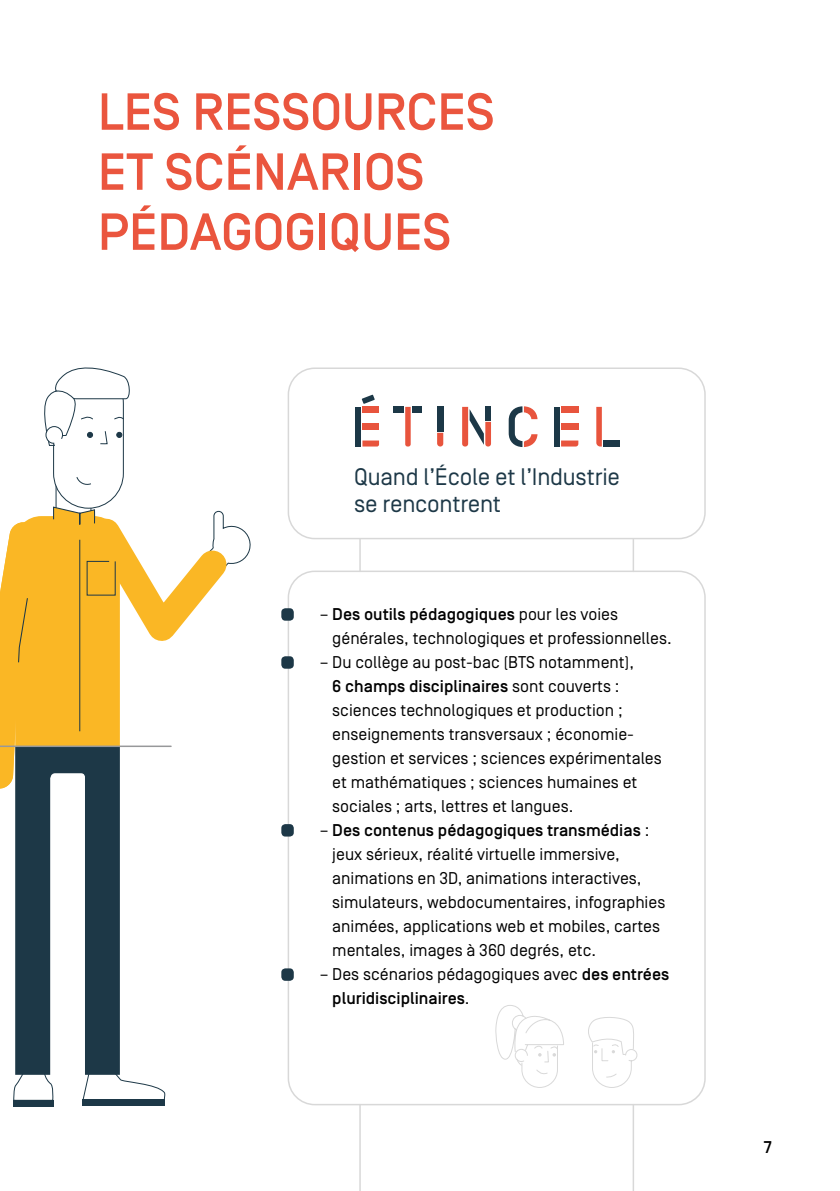
<style>
.page{position:relative;width:840px;height:1191px;background:#fff}
.page>*{position:absolute;margin:0;border:0;box-sizing:border-box;transform-origin:0 0}
.t1{font:500 52px/60px "Simplon BP";color:#ea553e}
.t2{font:23.8px/27.4px "Simplon BP Regular";letter-spacing:-.01em;color:#1d3847}
.t3{font:17px/24px "Simplon BP Regular";color:#000}
.t4{font:500 17px "Simplon BP";color:#000}
.s1{font-family:"Simplon BP Regular";font-weight:400}
.s2{font-family:"Simplon BP";font-weight:500}
</style>
<div class="page">
<svg style="left:0;top:367px;width:251px;height:740px"></svg>
<div style="left:287px;top:570px;width:418px;height:535px;border:2px solid #d8d8d8;border-radius:26px"></div>
<div style="left:287px;top:367px;width:418px;height:172px;border:2px solid #d8d8d8;border-radius:26px"></div>
<hr style="left:359px;top:1104px;width:1px;height:87px;background:#d8d8d8">
<hr style="left:359px;top:539px;width:1px;height:32px;background:#d8d8d8">
<hr style="left:632px;top:1104px;width:1px;height:87px;background:#d8d8d8">
<hr style="left:632px;top:539px;width:1px;height:32px;background:#d8d8d8">
<div style="left:281px;top:608px;width:12px;height:12px;background:#1d3847;border-radius:4px"></div>
<div style="left:281px;top:656px;width:12px;height:12px;background:#1d3847;border-radius:4px"></div>
<div style="left:281px;top:824px;width:12px;height:12px;background:#1d3847;border-radius:4px"></div>
<div style="left:281px;top:968px;width:12px;height:12px;background:#1d3847;border-radius:4px"></div>
<svg style="left:495px;top:1005px;width:69px;height:83px"></svg>
<svg style="left:588px;top:1017px;width:49px;height:71px"></svg>
<div style="left:355px;top:407px;width:6px;height:39px;background:#1c3847"></div>
<div style="left:362px;top:407px;width:17px;height:6px;background:#e8543d"></div>
<svg style="left:362px;top:440px;width:17px;height:6px"></svg>
<div style="left:362px;top:423px;width:17px;height:6px;background:#e8543d"></div>
<div style="left:412px;top:407px;width:10px;height:6px;background:#1c3847"></div>
<svg style="left:405px;top:407px;width:5px;height:39px"></svg>
<div style="left:393px;top:407px;width:10px;height:6px;background:#1c3847"></div>
<svg style="left:437px;top:433px;width:6px;height:13px"></svg>
<div style="left:437px;top:406px;width:6px;height:25px;background:#1c3847"></div>
<svg style="left:462px;top:407px;width:28px;height:39px"></svg>
<svg style="left:508px;top:406px;width:29px;height:41px"></svg>
<div style="left:554px;top:407px;width:5px;height:39px;background:#1c3847"></div>
<div style="left:560px;top:407px;width:18px;height:6px;background:#e8543d"></div>
<svg style="left:561px;top:440px;width:17px;height:6px"></svg>
<div style="left:560px;top:423px;width:18px;height:6px;background:#e8543d"></div>
<div style="left:603px;top:440px;width:16px;height:6px;background:#1c3847"></div>
<svg style="left:596px;top:407px;width:5px;height:39px"></svg>
<div style="left:485px;top:406px;width:5px;height:15px;background:#1c3847"></div>
<svg style="left:361px;top:395px;width:13px;height:9px"></svg>
<hr style="left:0;top:745px;width:171px;height:2px;background:#97989a">
<h1 class="t1" style="left:98px;top:83px;width:398px">LES RESSOURCES<br>ET SCÉNARIOS<br>PÉDAGOGIQUES</h1>
<h2 class="t2" style="left:354px;top:462px;width:267px">Quand l’École et l’Industrie se rencontrent</h2>
<p class="t4" style="left:319px;top:604px;width:300px"><span class="s1">–</span> Des outils pédagogiques <span class="s1">pour les voies</span></p>
<p class="t3" style="left:332px;top:626px;width:341px">générales, technologiques et professionnelles.</p>
<p class="t3" style="left:319px;top:650px;width:315px">– Du collège au post-bac (BTS notamment),</p>
<p class="t4" style="left:332px;top:676px;width:289px">6 champs disciplinaires <span class="s1">sont couverts :</span></p>
<p class="t3" style="left:332px;top:698px;width:331px">sciences technologiques et production ; enseignements transversaux ; économie&shy;gestion et services ; sciences expérimentales et mathématiques ; sciences humaines et sociales ; arts, lettres et langues.</p>
<p class="t4" style="left:319px;top:820px;width:331px"><span class="s1">–</span> Des contenus pédagogiques transmédias <span class="s1">:</span></p>
<p class="t3" style="left:332px;top:842px;width:334px">jeux sérieux, réalité virtuelle immersive, animations en 3D, animations interactives, simulateurs, webdocumentaires, infographies animées, applications web et mobiles, cartes mentales, images à 360 degrés, etc.</p>
<p class="t3" style="left:319px;top:962px;width:351px">– Des scénarios pédagogiques avec <span class="s2">des entrées</span></p>
<p class="t4" style="left:332px;top:988px;width:139px">pluridisciplinaires<span class="s1">.</span></p>
<p class="t4" style="left:763px;top:1137px;width:9px">7</p>
</div>
